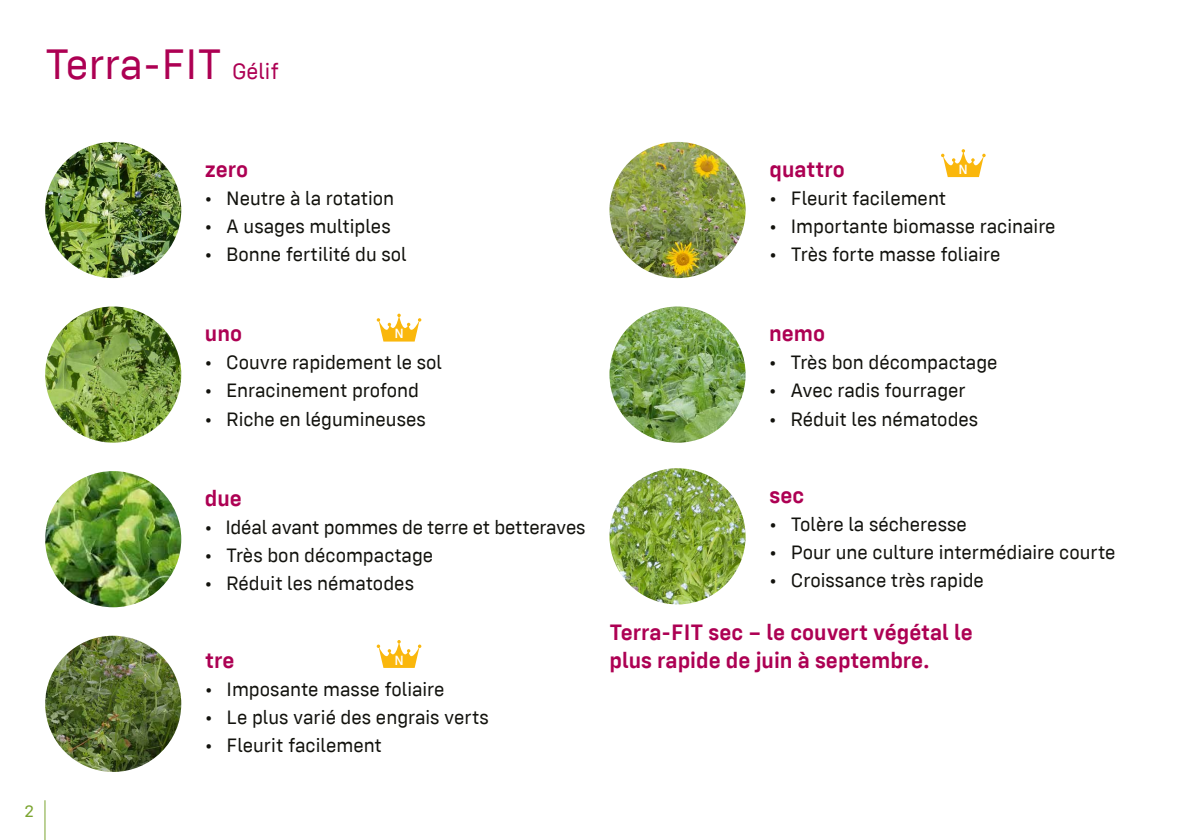
<style>
.page{position:relative;width:1191px;height:840px;background:#fff}
.page>*{position:absolute;margin:0;border:0;box-sizing:border-box;transform-origin:0 0}
.t1{font:44px "Config";color:#ad0053}
.t2{font:600 23px/27.6px "Config";color:#ad0053}
.t3{font:20px "Config";color:#12120d}
.t4{font:17px "Config";color:#7ba42f}
.t5{font:500 13.8px "Config";color:#fff}
.s1{font-size:23px}
</style>
<div class="page">
<hr style="left:45px;top:799px;width:1px;height:40px;background:#7ba42f">
<img style="left:45px;top:142px;width:136px;height:136px;border-radius:68px">
<img style="left:609px;top:306px;width:136px;height:136px;border-radius:68px">
<img style="left:45px;top:635px;width:136px;height:136px;border-radius:68px">
<img style="left:609px;top:142px;width:136px;height:136px;border-radius:68px">
<img style="left:45px;top:306px;width:136px;height:136px;border-radius:68px">
<img style="left:45px;top:471px;width:136px;height:136px;border-radius:68px">
<img style="left:609px;top:468px;width:136px;height:136px;border-radius:68px">
<svg style="left:941px;top:149px;width:44px;height:28px"></svg>
<svg style="left:377px;top:640px;width:44px;height:27px"></svg>
<svg style="left:377px;top:313px;width:44px;height:28px"></svg>
<h1 class="t1" style="left:45px;top:39px;width:235px">Terra-FIT <span class="s1">Gélif</span></h1>
<p class="t4" style="left:25px;top:801px;width:11px">2</p>
<p class="t2" style="left:205px;top:155px;width:45px">zero</p>
<p class="t3" style="left:205px;top:186px;width:191px">• Neutre à la rotation</p>
<p class="t3" style="left:205px;top:214px;width:187px">• A usages multiples</p>
<p class="t3" style="left:205px;top:242px;width:203px">• Bonne fertilité du sol</p>
<p class="t2" style="left:769px;top:155px;width:77px">quattro</p>
<p class="t3" style="left:769px;top:186px;width:178px">• Fleurit facilement</p>
<p class="t3" style="left:769px;top:214px;width:287px">• Importante biomasse racinaire</p>
<p class="t3" style="left:769px;top:242px;width:232px">• Très forte masse foliaire</p>
<p class="t5" style="left:958px;top:161px;width:11px">N</p>
<p class="t5" style="left:394px;top:325px;width:11px">N</p>
<p class="t2" style="left:205px;top:319px;width:39px">uno</p>
<p class="t3" style="left:205px;top:351px;width:239px">• Couvre rapidement le sol</p>
<p class="t3" style="left:205px;top:379px;width:216px">• Enracinement profond</p>
<p class="t3" style="left:205px;top:407px;width:222px">• Riche en légumineuses</p>
<p class="t2" style="left:205px;top:484px;width:39px">due</p>
<p class="t3" style="left:205px;top:515px;width:382px">• Idéal avant pommes de terre et betteraves</p>
<p class="t3" style="left:205px;top:543px;width:230px">• Très bon décompactage</p>
<p class="t3" style="left:205px;top:571px;width:211px">• Réduit les nématodes</p>
<p class="t2" style="left:205px;top:645px;width:31px">tre</p>
<p class="t3" style="left:205px;top:677px;width:241px">• Imposante masse foliaire</p>
<p class="t3" style="left:205px;top:705px;width:285px">• Le plus varié des engrais verts</p>
<p class="t3" style="left:205px;top:733px;width:178px">• Fleurit facilement</p>
<p class="t5" style="left:394px;top:651px;width:11px">N</p>
<p class="t2" style="left:769px;top:319px;width:57px">nemo</p>
<p class="t3" style="left:769px;top:351px;width:230px">• Très bon décompactage</p>
<p class="t3" style="left:769px;top:379px;width:198px">• Avec radis fourrager</p>
<p class="t3" style="left:769px;top:407px;width:211px">• Réduit les nématodes</p>
<p class="t2" style="left:769px;top:481px;width:36px">sec</p>
<p class="t3" style="left:769px;top:512px;width:199px">• Tolère la sécheresse</p>
<p class="t3" style="left:769px;top:540px;width:347px">• Pour une culture intermédiaire courte</p>
<p class="t3" style="left:769px;top:568px;width:216px">• Croissance très rapide</p>
<p class="t2" style="left:609px;top:618px;width:365px">Terra-FIT sec – le couvert végétal le plus rapide de juin à septembre.</p>
</div>
